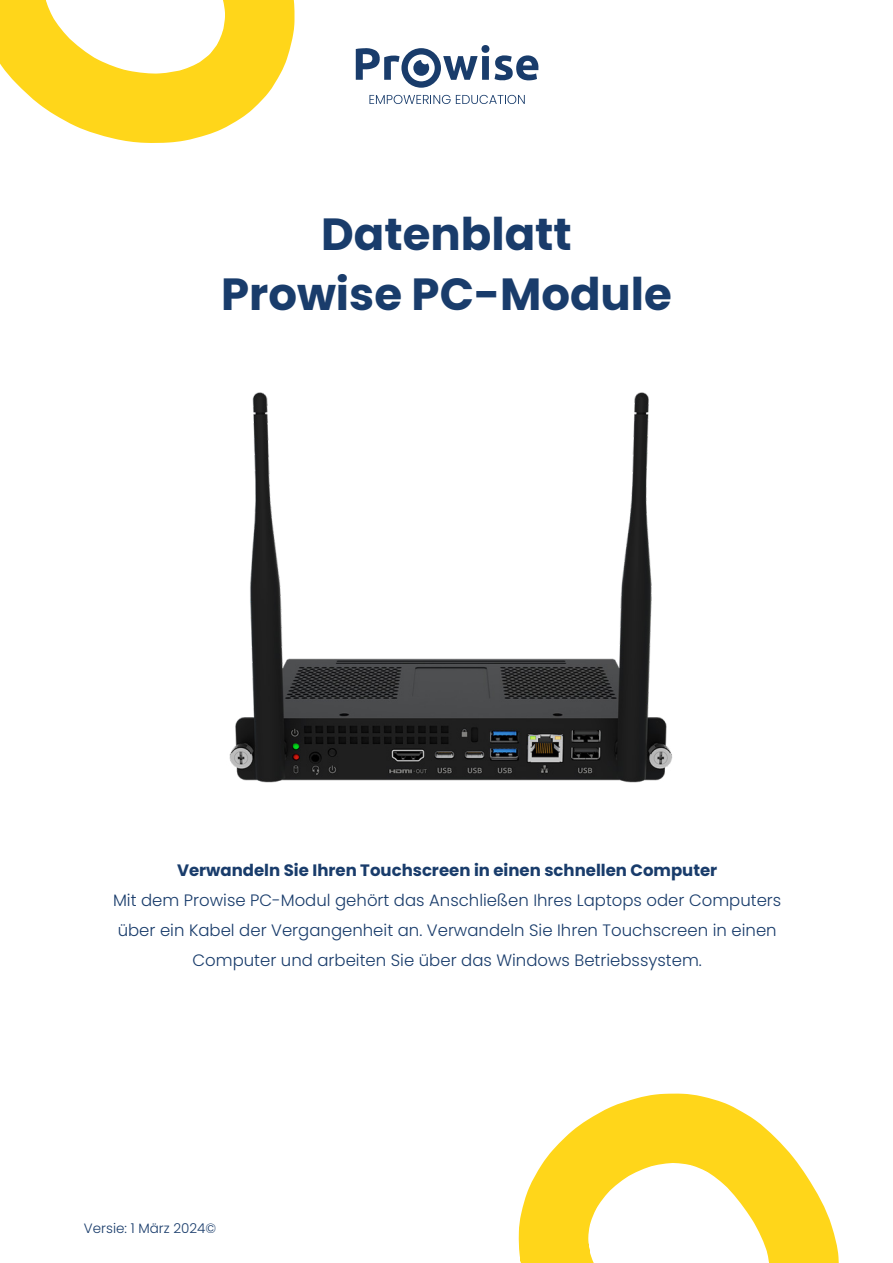
<style>
.page{position:relative;width:893px;height:1263px;background:#fff}
.page>*{position:absolute;margin:0;border:0;box-sizing:border-box;transform-origin:0 0}
.t1{font:700 45px/60px "Poppins";color:#193c6b;text-align:center}
.t2{font:300 16.5px/30px "Poppins";color:#193c6b;text-align:center}
.t3{font:700 16.5px "Poppins";color:#193c6b}
.t4{font:300 13.5px "Poppins";color:#193c6b}
</style>
<div class="page">
<svg style="left:356px;top:45px;width:133px;height:43px"></svg>
<svg style="left:495px;top:55px;width:44px;height:25px"></svg>
<svg style="left:369px;top:95px;width:156px;height:9px"></svg>
<svg style="left:0;top:0;width:295px;height:143px"></svg>
<svg style="left:519px;top:1093px;width:320px;height:170px;fill:#ffd61a"></svg>
<img style="left:229px;top:392px;width:444px;height:391px">
<h1 class="t1" style="left:221px;top:204px;width:452px">Datenblatt<br>Prowise PC-Module</h1>
<p class="t3" style="left:177px;top:861px;width:542px">Verwandeln Sie Ihren Touchscreen in einen schnellen Computer</p>
<p class="t2" style="left:113px;top:886px;width:670px">Mit dem Prowise PC-Modul gehört das Anschließen Ihres Laptops oder Computers über ein Kabel der Vergangenheit an. Verwandeln Sie Ihren Touchscreen in einen<br>Computer und arbeiten Sie über das Windows Betriebssystem.</p>
<p class="t4" style="left:84px;top:1220px;width:134px">Versie: 1 März 2024©</p>
</div>
